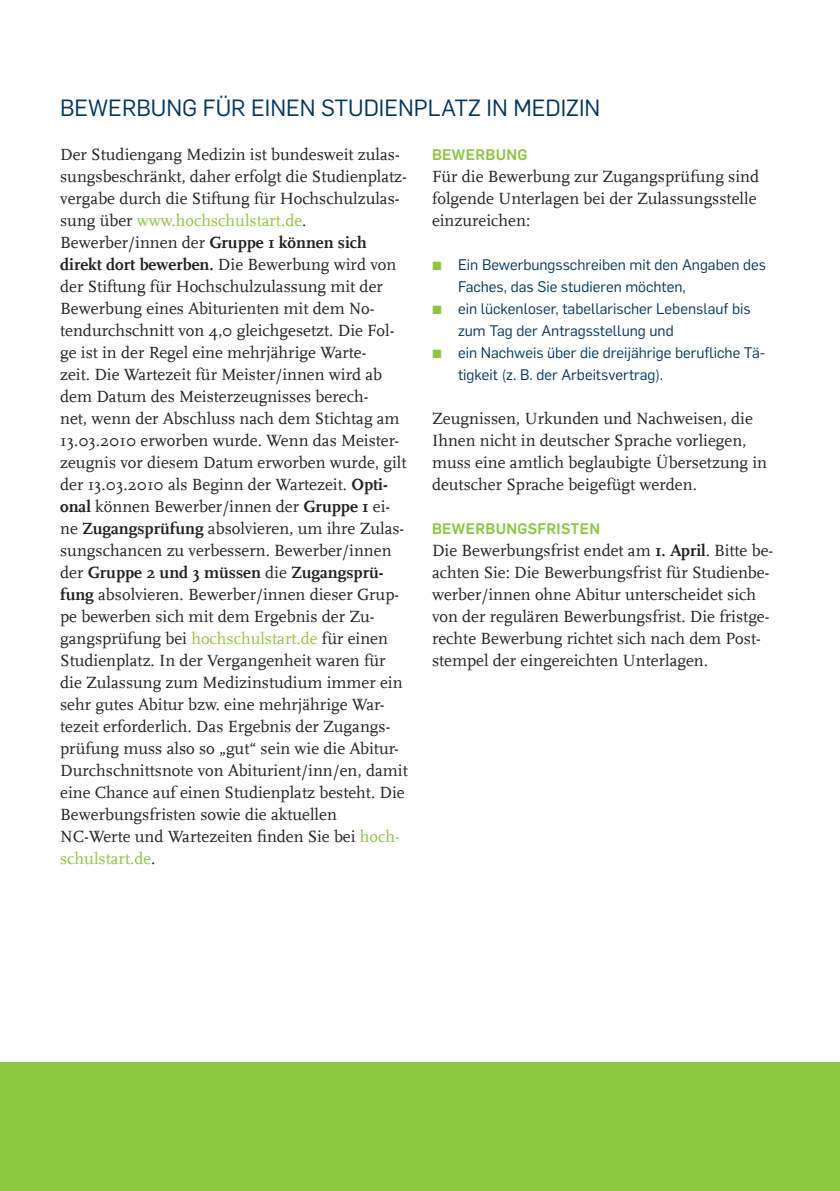
<style>
.page{position:relative;width:840px;height:1191px;background:#fff}
.page>*{position:absolute;margin:0;border:0;box-sizing:border-box;transform-origin:0 0}
.t1{font:23px "Rub Flama";color:#003562}
.t2{font:17px/22px "RUB Scala MZ";color:#231f20}
.t3{font:15px/22px "Rub Flama";color:#003562}
.t4{font:700 15px "Rub Flama";letter-spacing:.02em;color:#8bc63e}
.s1{color:#8bc63e}
.s2{font-weight:700}
</style>
<div class="page">
<div style="left:0;top:1062px;width:839px;height:129px;background:#8bc63e"></div>
<h1 class="t1" style="left:60px;top:92px;width:541px">BEWERBUNG FÜR EINEN STUDIENPLATZ IN MEDIZIN</h1>
<p class="t2" style="left:60px;top:143px;width:349px">Der Studiengang Medizin ist bundesweit zulas&shy;sungsbeschränkt, daher erfolgt die Studienplatz&shy;vergabe durch die Stiftung für Hochschulzulas&shy;sung über <span class="s1">www.hochschulstart.de</span>.<br>Bewerber/innen der <span class="s2">Gruppe 1 können sich direkt dort bewerben.</span> Die Bewerbung wird von der Stiftung für Hochschulzulassung mit der Bewerbung eines Abiturienten mit dem No&shy;tendurchschnitt von 4,0 gleichgesetzt. Die Fol&shy;ge ist in der Regel eine mehrjährige Warte-<br>zeit. Die Wartezeit für Meister/innen wird ab dem Datum des Meisterzeugnisses berech-<br>net, wenn der Abschluss nach dem Stichtag am 13.03.2010 erworben wurde. Wenn das Meister&shy;zeugnis vor diesem Datum erworben wurde, gilt der 13.03.2010 als Beginn der Wartezeit. <span class="s2">Opti&shy;onal</span> können Bewerber/innen der <span class="s2">Gruppe 1</span> ei&shy;ne <span class="s2">Zugangsprüfung</span> absolvieren, um ihre Zulas&shy;sungschancen zu verbessern. Bewerber/innen der <span class="s2">Gruppe 2 und 3 müssen</span> die <span class="s2">Zugangsprü&shy;fung</span> absolvieren. Bewerber/innen dieser Grup&shy;pe bewerben sich mit dem Ergebnis der Zu&shy;gangsprüfung bei <span class="s1">hochschulstart.de</span> für einen Studienplatz. In der Vergangenheit waren für die Zulassung zum Medizinstudium immer ein sehr gutes Abitur bzw. eine mehrjährige War&shy;tezeit erforderlich. Das Ergebnis der Zugangs&shy;prüfung muss also so „gut“ sein wie die Abitur-Durchschnittsnote von Abiturient/inn/en, damit eine Chance auf einen Studienplatz besteht. Die Bewerbungsfristen sowie die aktuellen NC-Werte und Wartezeiten finden Sie bei <span class="s1">hoch&shy;schulstart.de</span>.</p>
<p class="t4" style="left:432px;top:144px;width:97px">BEWERBUNG</p>
<p class="t2" style="left:432px;top:165px;width:328px">Für die Bewerbung zur Zugangsprüfung sind folgende Unterlagen bei der Zulassungsstelle einzureichen:</p>
<p class="t3" style="left:458px;top:253px;width:309px;text-indent:-26px"><span class="s1">▪</span> Ein Bewerbungsschreiben mit den Angaben des<br>Faches, das Sie studieren möchten,</p>
<p class="t3" style="left:458px;top:297px;width:294px;text-indent:-26px"><span class="s1">▪</span> ein lückenloser, tabellarischer Lebenslauf bis zum Tag der Antragsstellung und</p>
<p class="t3" style="left:458px;top:341px;width:308px;text-indent:-26px"><span class="s1">▪</span> ein Nachweis über die dreijährige berufliche Tä&shy;tigkeit (z. B. der Arbeitsvertrag).</p>
<p class="t2" style="left:432px;top:407px;width:336px">Zeugnissen, Urkunden und Nachweisen, die Ihnen nicht in deutscher Sprache vorliegen, muss eine amtlich beglaubigte Übersetzung in deutscher Sprache beigefügt werden.</p>
<p class="t4" style="left:432px;top:518px;width:169px">BEWERBUNGSFRISTEN</p>
<p class="t2" style="left:432px;top:539px;width:342px">Die Bewerbungsfrist endet am <span class="s2">1. April</span>. Bitte be&shy;achten Sie: Die Bewerbungsfrist für Studienbe&shy;werber/innen ohne Abitur unterscheidet sich von der regulären Bewerbungsfrist. Die fristge&shy;rechte Bewerbung richtet sich nach dem Post&shy;stempel der eingereichten Unterlagen.</p>
</div>
